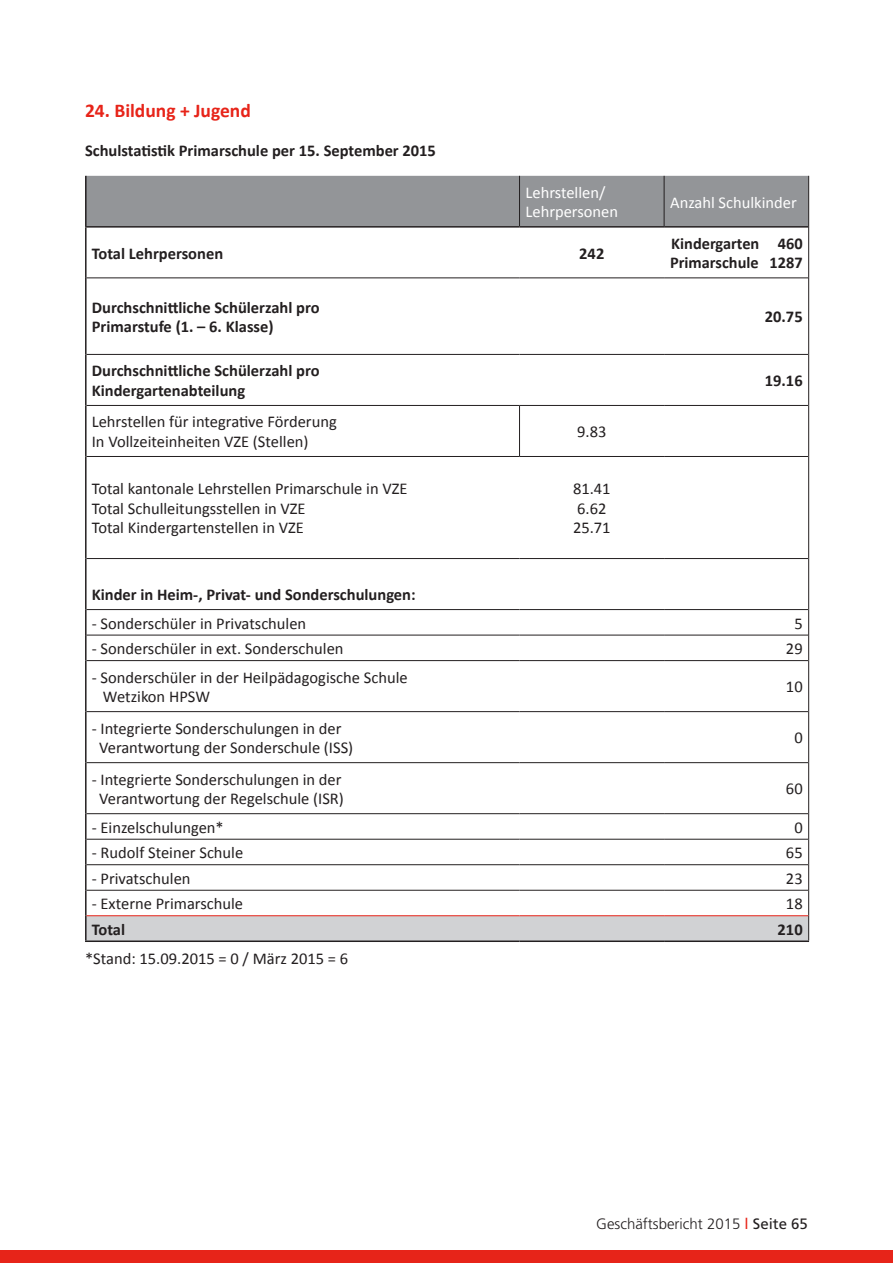
<style>
.page{position:relative;width:893px;height:1263px;background:#fff}
.page>*{position:absolute;margin:0;border:0;box-sizing:border-box;transform-origin:0 0}
.t1{font:700 19.5px "Calibri";color:#e72419}
.t2{font:16.5px/19.5px "Calibri";color:#231f20}
.t3{font:700 16.5px/19.5px "Calibri";color:#231f20}
.t4{font:16.5px/19.5px "Calibri";color:#fff}
.t5{font:300 15px "Frutiger LT Std";color:#231f20}
.s1{font-weight:400;color:#e72419}
.s2{font-weight:400}
</style>
<div class="page">
<div style="left:0;top:1250px;width:893px;height:13px;background:#e72419"></div>
<div style="left:87px;top:176px;width:721px;height:50px;background:#939598"></div>
<hr style="left:85px;top:176px;width:2px;height:50px;background:#231f20">
<hr style="left:85px;top:228px;width:2px;height:50px;background:#231f20">
<hr style="left:85px;top:278px;width:2px;height:76px;background:#231f20">
<hr style="left:85px;top:354px;width:2px;height:51px;background:#231f20">
<hr style="left:85px;top:405px;width:2px;height:51px;background:#231f20">
<hr style="left:85px;top:456px;width:2px;height:102px;background:#231f20">
<hr style="left:85px;top:558px;width:2px;height:51px;background:#231f20">
<hr style="left:85px;top:609px;width:2px;height:26px;background:#231f20">
<hr style="left:85px;top:635px;width:2px;height:26px;background:#231f20">
<hr style="left:85px;top:661px;width:2px;height:51px;background:#231f20">
<hr style="left:85px;top:712px;width:2px;height:51px;background:#231f20">
<hr style="left:85px;top:763px;width:2px;height:51px;background:#231f20">
<hr style="left:85px;top:814px;width:2px;height:25px;background:#231f20">
<hr style="left:85px;top:839px;width:2px;height:26px;background:#231f20">
<hr style="left:85px;top:865px;width:2px;height:25px;background:#231f20">
<hr style="left:85px;top:890px;width:2px;height:26px;background:#231f20">
<hr style="left:85px;top:916px;width:2px;height:24px;background:#231f20">
<hr style="left:85px;top:940px;width:434px;height:2px;background:#231f20">
<hr style="left:519px;top:940px;width:145px;height:2px;background:#231f20">
<hr style="left:664px;top:940px;width:145px;height:2px;background:#231f20">
<hr style="left:519px;top:176px;width:1px;height:50px;background:#231f20">
<hr style="left:664px;top:176px;width:1px;height:50px;background:#231f20">
<hr style="left:808px;top:176px;width:1px;height:51px;background:#231f20">
<hr style="left:808px;top:227px;width:1px;height:51px;background:#231f20">
<hr style="left:808px;top:278px;width:1px;height:76px;background:#231f20">
<hr style="left:808px;top:354px;width:1px;height:51px;background:#231f20">
<hr style="left:519px;top:406px;width:1px;height:50px;background:#231f20">
<hr style="left:808px;top:405px;width:1px;height:51px;background:#231f20">
<hr style="left:808px;top:456px;width:1px;height:102px;background:#231f20">
<hr style="left:808px;top:558px;width:1px;height:51px;background:#231f20">
<svg style="left:808px;top:609px;width:1px;height:52px"></svg>
<hr style="left:808px;top:661px;width:1px;height:51px;background:#231f20">
<hr style="left:808px;top:712px;width:1px;height:51px;background:#231f20">
<hr style="left:808px;top:763px;width:1px;height:51px;background:#231f20">
<svg style="left:86px;top:814px;width:723px;height:127px"></svg>
<hr style="left:85px;top:226px;width:434px;height:2px;background:#231f20">
<hr style="left:519px;top:226px;width:145px;height:2px;background:#231f20">
<hr style="left:664px;top:226px;width:144px;height:2px;background:#231f20">
<hr style="left:87px;top:915px;width:432px;height:1px;background:#e72419">
<hr style="left:519px;top:915px;width:145px;height:1px;background:#e72419">
<hr style="left:664px;top:915px;width:144px;height:1px;background:#e72419">
<hr style="left:87px;top:278px;width:432px;height:1px;background:#231f20">
<hr style="left:519px;top:278px;width:145px;height:1px;background:#231f20">
<hr style="left:664px;top:278px;width:144px;height:1px;background:#231f20">
<hr style="left:87px;top:354px;width:432px;height:1px;background:#231f20">
<hr style="left:519px;top:354px;width:145px;height:1px;background:#231f20">
<hr style="left:664px;top:354px;width:144px;height:1px;background:#231f20">
<hr style="left:87px;top:405px;width:432px;height:1px;background:#231f20">
<hr style="left:519px;top:405px;width:145px;height:1px;background:#231f20">
<hr style="left:664px;top:405px;width:144px;height:1px;background:#231f20">
<hr style="left:87px;top:456px;width:432px;height:1px;background:#231f20">
<hr style="left:519px;top:456px;width:145px;height:1px;background:#231f20">
<hr style="left:664px;top:456px;width:144px;height:1px;background:#231f20">
<hr style="left:87px;top:558px;width:432px;height:1px;background:#231f20">
<hr style="left:519px;top:558px;width:145px;height:1px;background:#231f20">
<hr style="left:664px;top:558px;width:144px;height:1px;background:#231f20">
<hr style="left:87px;top:609px;width:432px;height:1px;background:#231f20">
<hr style="left:519px;top:609px;width:145px;height:1px;background:#231f20">
<hr style="left:664px;top:609px;width:144px;height:1px;background:#231f20">
<hr style="left:87px;top:635px;width:432px;height:1px;background:#231f20">
<hr style="left:519px;top:635px;width:145px;height:1px;background:#231f20">
<hr style="left:664px;top:635px;width:144px;height:1px;background:#231f20">
<hr style="left:87px;top:660px;width:432px;height:1px;background:#231f20">
<hr style="left:519px;top:660px;width:145px;height:1px;background:#231f20">
<hr style="left:664px;top:660px;width:144px;height:1px;background:#231f20">
<hr style="left:87px;top:711px;width:432px;height:1px;background:#231f20">
<hr style="left:519px;top:711px;width:145px;height:1px;background:#231f20">
<hr style="left:664px;top:711px;width:144px;height:1px;background:#231f20">
<hr style="left:87px;top:762px;width:432px;height:1px;background:#231f20">
<hr style="left:519px;top:762px;width:145px;height:1px;background:#231f20">
<hr style="left:664px;top:762px;width:144px;height:1px;background:#231f20">
<hr style="left:87px;top:813px;width:432px;height:1px;background:#231f20">
<hr style="left:519px;top:813px;width:145px;height:1px;background:#231f20">
<hr style="left:664px;top:813px;width:144px;height:1px;background:#231f20">
<hr style="left:87px;top:839px;width:432px;height:1px;background:#231f20">
<hr style="left:519px;top:839px;width:145px;height:1px;background:#231f20">
<hr style="left:664px;top:839px;width:144px;height:1px;background:#231f20">
<hr style="left:87px;top:864px;width:432px;height:1px;background:#231f20">
<hr style="left:519px;top:864px;width:145px;height:1px;background:#231f20">
<hr style="left:664px;top:864px;width:144px;height:1px;background:#231f20">
<hr style="left:87px;top:890px;width:432px;height:1px;background:#231f20">
<hr style="left:519px;top:890px;width:145px;height:1px;background:#231f20">
<hr style="left:664px;top:890px;width:144px;height:1px;background:#231f20">
<p class="t1" style="left:85px;top:98px;width:167px">24. Bildung + Jugend</p>
<p class="t3" style="left:85px;top:141px;width:352px">Schulstatistik Primarschule per 15. September 2015</p>
<p class="t4" style="left:525px;top:183px;width:94px">Lehrstellen/<br>Lehrpersonen</p>
<p class="t4" style="left:670px;top:192px;width:128px">Anzahl Schulkinder</p>
<p class="t3" style="left:92px;top:243px;width:133px">Total Lehrpersonen</p>
<p class="t3" style="left:579px;top:243px;width:27px">242</p>
<p class="t3" style="left:670px;top:234px;width:134px">Kindergarten 460<br>Primarschule 1287</p>
<p class="t3" style="left:92px;top:297px;width:229px">Durchschnittliche Schülerzahl pro<br>Primarstufe (1. – 6. Klasse)</p>
<p class="t3" style="left:765px;top:307px;width:39px">20.75</p>
<p class="t3" style="left:92px;top:361px;width:229px">Durchschnittliche Schülerzahl pro<br>Kindergartenabteilung</p>
<p class="t3" style="left:765px;top:371px;width:39px">19.16</p>
<p class="t2" style="left:92px;top:412px;width:247px">Lehrstellen für integrative Förderung<br>In Vollzeiteinheiten VZE (Stellen)</p>
<p class="t2" style="left:577px;top:422px;width:31px">9.83</p>
<p class="t2" style="left:92px;top:479px;width:317px">Total kantonale Lehrstellen Primarschule in VZE<br>Total Schulleitungsstellen in VZE<br>Total Kindergartenstellen in VZE</p>
<p class="t2" style="left:573px;top:479px;width:39px">81.41<br>6.62<br>25.71</p>
<p class="t3" style="left:92px;top:585px;width:325px">Kinder in Heim-, Privat- und Sonderschulungen:</p>
<p class="t2" style="left:92px;top:613px;width:216px">- Sonderschüler in Privatschulen</p>
<p class="t2" style="left:794px;top:613px;width:10px">5</p>
<p class="t2" style="left:92px;top:639px;width:253px">- Sonderschüler in ext. Sonderschulen</p>
<p class="t2" style="left:786px;top:639px;width:18px">29</p>
<p class="t2" style="left:103px;top:667px;width:306px;text-indent:-11px">- Sonderschüler in der Heilpädagogische Schule<br>Wetzikon HPSW</p>
<p class="t2" style="left:786px;top:677px;width:18px">10</p>
<p class="t2" style="left:99px;top:718px;width:256px;text-indent:-7px">- Integrierte Sonderschulungen in der<br>Verantwortung der Sonderschule (ISS)</p>
<p class="t2" style="left:794px;top:728px;width:10px">0</p>
<p class="t2" style="left:92px;top:769px;width:254px;text-align:center">- Integrierte Sonderschulungen in der<br>Verantwortung der Regelschule (ISR)</p>
<p class="t2" style="left:786px;top:779px;width:18px">60</p>
<p class="t2" style="left:92px;top:817px;width:134px">- Einzelschulungen*</p>
<p class="t2" style="left:794px;top:817px;width:10px">0</p>
<p class="t2" style="left:92px;top:843px;width:153px">- Rudolf Steiner Schule</p>
<p class="t2" style="left:786px;top:843px;width:18px">65</p>
<p class="t2" style="left:92px;top:868px;width:100px">- Privatschulen</p>
<p class="t2" style="left:786px;top:868px;width:18px">23</p>
<p class="t2" style="left:92px;top:894px;width:153px">- Externe Primarschule</p>
<p class="t2" style="left:786px;top:894px;width:18px">18</p>
<p class="t3" style="left:92px;top:919px;width:35px">Total</p>
<p class="t3" style="left:778px;top:919px;width:27px">210</p>
<p class="t2" style="left:85px;top:949px;width:265px">*Stand: 15.09.2015 = 0 / März 2015 = 6</p>
<p class="t5" style="left:596px;top:1215px;width:213px">Geschäftsbericht 2015 <span class="s1">l</span> <span class="s2">Seite 65</span></p>
</div>
